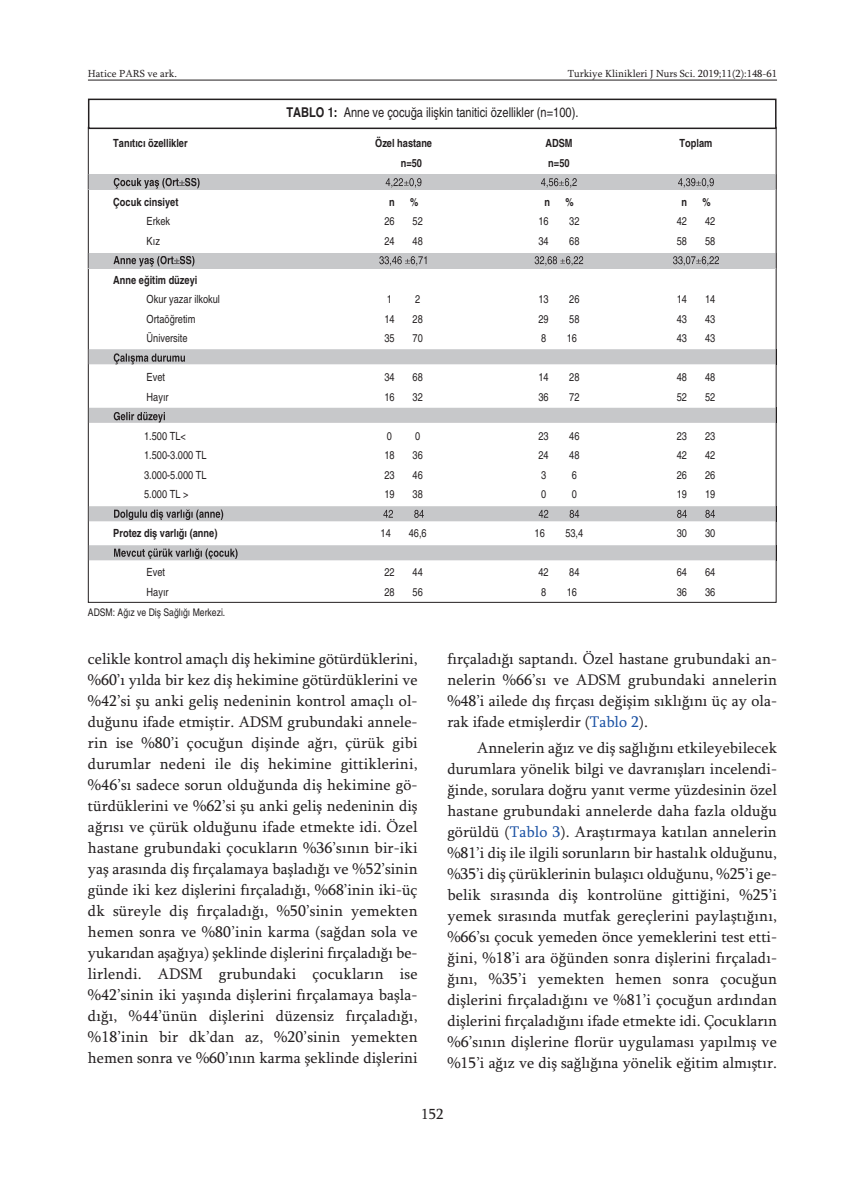
<style>
.page{position:relative;width:865px;height:1197px;background:#fff}
.page>*{position:absolute;margin:0;border:0;box-sizing:border-box;transform-origin:0 0}
.t1{font:15.75px/21px "Sylfaen";color:#231f20;text-align:justify}
.t2{font:15px "Sylfaen";color:#231f20}
.t3{font:condensed 13.5px "Helvetica";color:#231f20}
.t4{font:condensed 11.25px "Helvetica";color:#231f20}
.t5{font:700 condensed 11.25px "Helvetica";color:#231f20}
.t6{font:10.5px "Sylfaen";color:#231f20}
.t7{font:condensed 10.5px "Helvetica";color:#231f20}
.s1{font-weight:700}
.s2{color:#1c52a4}
</style>
<div class="page">
<hr style="left:88px;top:80px;width:689px;height:1px;background:#231f20">
<div style="left:88px;top:99px;width:688px;height:30px;border:2px solid #231f20"></div>
<div style="left:89px;top:174px;width:686px;height:15px;background:#c7c8ca"></div>
<svg style="left:88px;top:174px;width:1px;height:15px"></svg>
<svg style="left:775px;top:174px;width:2px;height:15px"></svg>
<svg style="left:114px;top:178px;width:86px;height:10px"></svg>
<svg style="left:386px;top:178px;width:328px;height:10px"></svg>
<svg style="left:89px;top:349px;width:688px;height:15px;background:#c4c4c6"></svg>
<div style="left:88px;top:408px;width:689px;height:15px;background:#c7c8ca"></div>
<svg style="left:88px;top:506px;width:689px;height:15px;background:#bebfc1"></svg>
<svg style="left:88px;top:545px;width:689px;height:15px;background:#c0c1c3"></svg>
<div style="left:89px;top:253px;width:686px;height:15px;background:#c7c8ca"></div>
<svg style="left:88px;top:253px;width:1px;height:15px"></svg>
<svg style="left:775px;top:253px;width:2px;height:15px"></svg>
<svg style="left:113px;top:256px;width:81px;height:10px"></svg>
<svg style="left:379px;top:256px;width:340px;height:10px"></svg>
<p class="t6" style="left:88px;top:67px;width:91px">Hatice PARS ve ark.</p>
<p class="t6" style="left:567px;top:67px;width:211px">Turkiye Klinikleri J Nurs Sci. 2019;11(2):148-61</p>
<p class="t3" style="left:286px;top:104px;width:293px"><span class="s1">TABLO 1:</span> Anne ve çocuğa ilişkin tanitici özellikler (n=100).</p>
<p class="t5" style="left:113px;top:136px;width:76px">Tanıtıcı özellikler</p>
<p class="t5" style="left:375px;top:136px;width:58px">Özel hastane</p>
<p class="t5" style="left:545px;top:136px;width:29px">ADSM</p>
<p class="t5" style="left:679px;top:136px;width:34px">Toplam</p>
<p class="t5" style="left:401px;top:156px;width:23px">n=50</p>
<p class="t5" style="left:548px;top:156px;width:23px">n=50</p>
<p class="t5" style="left:113px;top:195px;width:67px">Çocuk cinsiyet</p>
<p class="t5" style="left:389px;top:195px;width:7px">n</p>
<p class="t5" style="left:410px;top:195px;width:10px">%</p>
<p class="t5" style="left:544px;top:195px;width:7px">n</p>
<p class="t5" style="left:565px;top:195px;width:10px">%</p>
<p class="t5" style="left:681px;top:195px;width:7px">n</p>
<p class="t5" style="left:702px;top:195px;width:10px">%</p>
<p class="t4" style="left:147px;top:214px;width:25px">Erkek</p>
<p class="t4" style="left:384px;top:214px;width:12px">26</p>
<p class="t4" style="left:412px;top:214px;width:12px">52</p>
<p class="t4" style="left:538px;top:214px;width:12px">16</p>
<p class="t4" style="left:569px;top:214px;width:12px">32</p>
<p class="t4" style="left:677px;top:214px;width:12px">42</p>
<p class="t4" style="left:705px;top:214px;width:12px">42</p>
<p class="t4" style="left:147px;top:234px;width:15px">Kız</p>
<p class="t4" style="left:384px;top:234px;width:12px">24</p>
<p class="t4" style="left:412px;top:234px;width:12px">48</p>
<p class="t4" style="left:538px;top:234px;width:12px">34</p>
<p class="t4" style="left:569px;top:234px;width:12px">68</p>
<p class="t4" style="left:677px;top:234px;width:12px">58</p>
<p class="t4" style="left:705px;top:234px;width:12px">58</p>
<p class="t5" style="left:113px;top:273px;width:86px">Anne eğitim düzeyi</p>
<p class="t4" style="left:147px;top:292px;width:75px">Okur yazar ilkokul</p>
<p class="t4" style="left:387px;top:292px;width:7px">1</p>
<p class="t4" style="left:415px;top:292px;width:7px">2</p>
<p class="t4" style="left:538px;top:292px;width:12px">13</p>
<p class="t4" style="left:569px;top:292px;width:12px">26</p>
<p class="t4" style="left:677px;top:292px;width:12px">14</p>
<p class="t4" style="left:705px;top:292px;width:12px">14</p>
<p class="t4" style="left:147px;top:312px;width:50px">Ortaöğretim</p>
<p class="t4" style="left:384px;top:312px;width:12px">14</p>
<p class="t4" style="left:412px;top:312px;width:12px">28</p>
<p class="t4" style="left:538px;top:312px;width:12px">29</p>
<p class="t4" style="left:569px;top:312px;width:12px">58</p>
<p class="t4" style="left:677px;top:312px;width:12px">43</p>
<p class="t4" style="left:705px;top:312px;width:12px">43</p>
<p class="t4" style="left:147px;top:331px;width:43px">Üniversite</p>
<p class="t4" style="left:384px;top:331px;width:12px">35</p>
<p class="t4" style="left:412px;top:331px;width:12px">70</p>
<p class="t4" style="left:541px;top:331px;width:7px">8</p>
<p class="t4" style="left:566px;top:331px;width:12px">16</p>
<p class="t4" style="left:677px;top:331px;width:12px">43</p>
<p class="t4" style="left:705px;top:331px;width:12px">43</p>
<p class="t4" style="left:147px;top:370px;width:20px">Evet</p>
<p class="t4" style="left:384px;top:370px;width:12px">34</p>
<p class="t4" style="left:412px;top:370px;width:12px">68</p>
<p class="t4" style="left:538px;top:370px;width:12px">14</p>
<p class="t4" style="left:569px;top:370px;width:12px">28</p>
<p class="t4" style="left:677px;top:370px;width:12px">48</p>
<p class="t4" style="left:705px;top:370px;width:12px">48</p>
<p class="t4" style="left:147px;top:390px;width:24px">Hayır</p>
<p class="t4" style="left:384px;top:390px;width:12px">16</p>
<p class="t4" style="left:412px;top:390px;width:12px">32</p>
<p class="t4" style="left:538px;top:390px;width:12px">36</p>
<p class="t4" style="left:569px;top:390px;width:12px">72</p>
<p class="t4" style="left:677px;top:390px;width:12px">52</p>
<p class="t4" style="left:705px;top:390px;width:12px">52</p>
<p class="t4" style="left:144px;top:429px;width:43px">1.500 TL&lt;</p>
<p class="t4" style="left:387px;top:429px;width:7px">0</p>
<p class="t4" style="left:415px;top:429px;width:7px">0</p>
<p class="t4" style="left:538px;top:429px;width:12px">23</p>
<p class="t4" style="left:569px;top:429px;width:12px">46</p>
<p class="t4" style="left:677px;top:429px;width:12px">23</p>
<p class="t4" style="left:705px;top:429px;width:12px">23</p>
<p class="t4" style="left:144px;top:448px;width:64px">1.500-3.000 TL</p>
<p class="t4" style="left:384px;top:448px;width:12px">18</p>
<p class="t4" style="left:412px;top:448px;width:12px">36</p>
<p class="t4" style="left:538px;top:448px;width:12px">24</p>
<p class="t4" style="left:569px;top:448px;width:12px">48</p>
<p class="t4" style="left:677px;top:448px;width:12px">42</p>
<p class="t4" style="left:705px;top:448px;width:12px">42</p>
<p class="t4" style="left:144px;top:468px;width:64px">3.000-5.000 TL</p>
<p class="t4" style="left:384px;top:468px;width:12px">23</p>
<p class="t4" style="left:412px;top:468px;width:12px">46</p>
<p class="t4" style="left:541px;top:468px;width:7px">3</p>
<p class="t4" style="left:572px;top:468px;width:7px">6</p>
<p class="t4" style="left:677px;top:468px;width:12px">26</p>
<p class="t4" style="left:705px;top:468px;width:12px">26</p>
<p class="t4" style="left:144px;top:487px;width:46px">5.000 TL &gt;</p>
<p class="t4" style="left:384px;top:487px;width:12px">19</p>
<p class="t4" style="left:412px;top:487px;width:12px">38</p>
<p class="t4" style="left:541px;top:487px;width:7px">0</p>
<p class="t4" style="left:572px;top:487px;width:7px">0</p>
<p class="t4" style="left:677px;top:487px;width:12px">19</p>
<p class="t4" style="left:705px;top:487px;width:12px">19</p>
<p class="t5" style="left:113px;top:526px;width:106px">Protez diş varlığı (anne)</p>
<p class="t4" style="left:380px;top:526px;width:12px">14</p>
<p class="t4" style="left:409px;top:526px;width:19px">46,6</p>
<p class="t4" style="left:534px;top:526px;width:12px">16</p>
<p class="t4" style="left:565px;top:526px;width:19px">53,4</p>
<p class="t4" style="left:677px;top:526px;width:12px">30</p>
<p class="t4" style="left:705px;top:526px;width:12px">30</p>
<p class="t4" style="left:147px;top:565px;width:20px">Evet</p>
<p class="t4" style="left:384px;top:565px;width:12px">22</p>
<p class="t4" style="left:412px;top:565px;width:12px">44</p>
<p class="t4" style="left:538px;top:565px;width:12px">42</p>
<p class="t4" style="left:569px;top:565px;width:12px">84</p>
<p class="t4" style="left:677px;top:565px;width:12px">64</p>
<p class="t4" style="left:705px;top:565px;width:12px">64</p>
<p class="t4" style="left:147px;top:585px;width:24px">Hayır</p>
<p class="t4" style="left:384px;top:585px;width:12px">28</p>
<p class="t4" style="left:412px;top:585px;width:12px">56</p>
<p class="t4" style="left:541px;top:585px;width:7px">8</p>
<p class="t4" style="left:566px;top:585px;width:12px">16</p>
<p class="t4" style="left:677px;top:585px;width:12px">36</p>
<p class="t4" style="left:705px;top:585px;width:12px">36</p>
<p class="t7" style="left:88px;top:605px;width:139px">ADSM: Ağız ve Diş Sağlığı Merkezi.</p>
<p class="t1" style="left:88px;top:648px;width:331px">celikle kontrol amaçlı diş hekimine götürdüklerini, %60’ı yılda bir kez diş hekimine götürdüklerini ve %42’si şu anki geliş nedeninin kontrol amaçlı ol&shy;duğunu ifade etmiştir. ADSM grubundaki annele&shy;rin ise %80’i çocuğun dişinde ağrı, çürük gibi durumlar nedeni ile diş hekimine gittiklerini, %46’sı sadece sorun olduğunda diş hekimine gö&shy;türdüklerini ve %62’si şu anki geliş nedeninin diş ağrısı ve çürük olduğunu ifade etmekte idi. Özel hastane grubundaki çocukların %36’sının bir-iki yaş arasında diş fırçalamaya başladığı ve %52’sinin günde iki kez dişlerini fırçaladığı, %68’inin iki-üç dk süreyle diş fırçaladığı, %50’sinin yemekten hemen sonra ve %80’inin karma (sağdan sola ve yukarıdan aşağıya) şeklinde dişlerini fırçaladığı be&shy;lirlendi. ADSM grubundaki çocukların ise %42’sinin iki yaşında dişlerini fırçalamaya başla&shy;dığı, %44’ünün dişlerini düzensiz fırçaladığı, %18’inin bir dk’dan az, %20’sinin yemekten hemen sonra ve %60’ının karma şeklinde dişlerini</p>
<p class="t1" style="left:447px;top:648px;width:331px">fırçaladığı saptandı. Özel hastane grubundaki an&shy;nelerin %66’sı ve ADSM grubundaki annelerin %48’i ailede dış fırçası değişim sıklığını üç ay ola&shy;rak ifade etmişlerdir (<span class="s2">Tablo 2</span>).</p>
<p class="t1" style="left:447px;top:737px;width:331px;text-indent:30px">Annelerin ağız ve diş sağlığını etkileyebilecek durumlara yönelik bilgi ve davranışları incelendi&shy;ğinde, sorulara doğru yanıt verme yüzdesinin özel hastane grubundaki annelerde daha fazla olduğu görüldü (<span class="s2">Tablo 3</span>). Araştırmaya katılan annelerin %81’i diş ile ilgili sorunların bir hastalık olduğunu, %35’i diş çürüklerinin bulaşıcı olduğunu, %25’i ge&shy;belik sırasında diş kontrolüne gittiğini, %25’i yemek sırasında mutfak gereçlerini paylaştığını, %66’sı çocuk yemeden önce yemeklerini test etti&shy;ğini, %18’i ara öğünden sonra dişlerini fırçaladı&shy;ğını, %35’i yemekten hemen sonra çocuğun dişlerini fırçaladığını ve %81’i çocuğun ardından dişlerini fırçaladığını ifade etmekte idi. Çocukların %6’sının dişlerine florür uygulaması yapılmış ve %15’i ağız ve diş sağlığına yönelik eğitim almıştır.</p>
<p class="t2" style="left:421px;top:1104px;width:24px">152</p>
</div>
